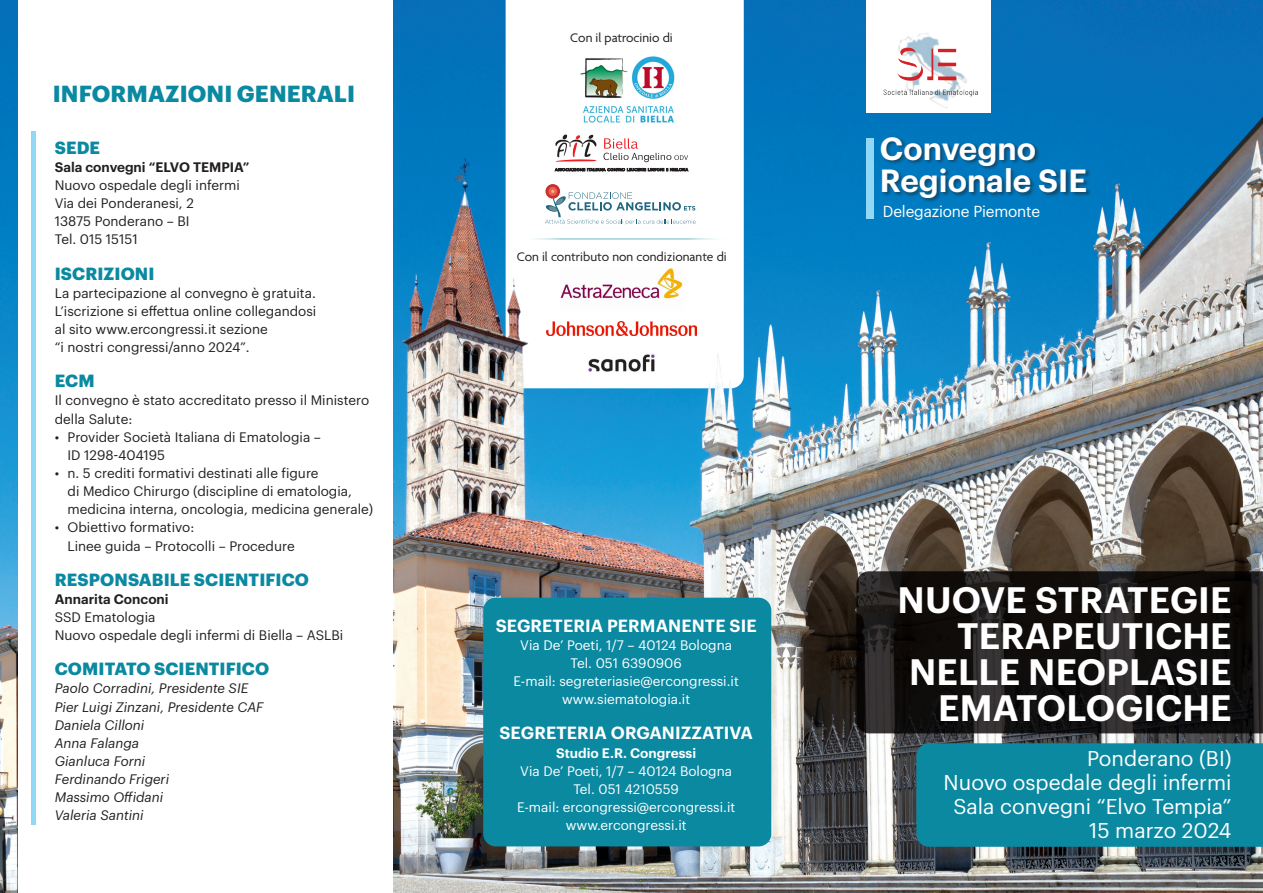
<style>
.page{position:relative;width:1263px;height:893px;background:#fff}
.page>*{position:absolute;margin:0;border:0;box-sizing:border-box;transform-origin:0 0}
.t1{font:600 36px/36px "Graphik";letter-spacing:.005em;color:#fff;text-align:right}
.t2{font:600 31.35px/32.1px "Graphik";color:#fff}
.Info-Titoli{font:700 22.8px "Graphik";letter-spacing:.005em;color:#0a89a1}
.t3{font:21px/24px "Graphik";color:#fff;text-align:right}
.Info-Titoli-2{font:700 17.25px "Graphik";letter-spacing:.005em;color:#0a89a1}
.Info-Titoli-3{font:600 17.25px "Graphik";letter-spacing:.005em;color:#fff}
.t4{font:15.6px "Graphik";letter-spacing:-.01em;color:#fff}
.Info-Titoli-4{font:13.5px/18.1px "Graphik";color:#231f20}
.t5{font:13.5px "Graphik";color:#fff}
.Info-Titoli-5{font:italic 13.5px "Graphik";color:#231f20}
.t6{font:13.5px "Agenda";color:#231f20}
.Info-Titoli-6{font:600 13.5px "Graphik";color:#231f20}
.t7{font:600 13.5px "Graphik";color:#fff}
</style>
<div class="page">
<img style="left:394px;top:0;width:869px;height:893px">
<img style="left:0;top:0;width:18px;height:893px">
<svg style="left:856px;top:571px;width:407px;height:162px;background:#171413"></svg>
<div style="left:916px;top:743px;width:347px;height:104px;background:#0a89a1"></div>
<div style="left:483px;top:598px;width:288px;height:248px;background:#0a89a1;border-radius:13px"></div>
<div style="left:866px;top:0;width:124px;height:112px;background:#fff"></div>
<svg style="left:506px;top:0;width:238px;height:388px"></svg>
<hr style="left:519px;top:239px;width:212px;height:1px;background:#0a89a1">
<img style="left:883px;top:33px;width:95px;height:75px">
<div style="left:881px;top:136px;width:210px;height:67px;background:#231f20;opacity:.54"></div>
<div style="left:866px;top:138px;width:8px;height:81px;background:#91d8f7"></div>
<hr style="left:31px;top:131px;width:4px;height:693px;background:#91d8f7">
<img style="left:577px;top:349px;width:90px;height:28px">
<img style="left:560px;top:267px;width:123px;height:43px">
<img style="left:546px;top:321px;width:151px;height:14px">
<svg style="left:555px;top:134px;width:133px;height:28px"></svg>
<svg style="left:555px;top:168px;width:133px;height:3px"></svg>
<svg style="left:545px;top:184px;width:15px;height:15px"></svg>
<div style="left:548px;top:187px;width:9px;height:9px;background:#eb624f;border-radius:50%"></div>
<svg style="left:545px;top:190px;width:151px;height:34px"></svg>
<img style="left:572px;top:46px;width:111px;height:81px">
<p class="Info-Titoli" style="left:53px;top:76px;width:304px">INFORMAZIONI GENERALI</p>
<p class="Info-Titoli-2" style="left:55px;top:134px;width:47px">SEDE</p>
<p class="Info-Titoli-6" style="left:55px;top:157px;width:196px">Sala convegni “ELVO TEMPIA”</p>
<p class="Info-Titoli-4" style="left:55px;top:175px;width:187px">Nuovo ospedale degli infermi</p>
<p class="Info-Titoli-4" style="left:55px;top:193px;width:141px">Via dei Ponderanesi, 2</p>
<p class="Info-Titoli-4" style="left:55px;top:211px;width:136px">13875 Ponderano – BI</p>
<p class="Info-Titoli-4" style="left:55px;top:229px;width:85px">Tel. 015 15151</p>
<p class="Info-Titoli-2" style="left:55px;top:260px;width:101px">ISCRIZIONI</p>
<p class="Info-Titoli-4" style="left:55px;top:283px;width:263px;text-align:justify">La partecipazione al convegno è gratuita.<br>L’iscrizione si effettua online collegandosi al sito www.ercongressi.it sezione</p>
<p class="Info-Titoli-4" style="left:55px;top:337px;width:196px">“i nostri congressi/anno 2024”.</p>
<p class="Info-Titoli-2" style="left:55px;top:368px;width:41px">ECM</p>
<p class="Info-Titoli-4" style="left:55px;top:390px;width:316px">Il convegno è stato accreditato presso il Ministero della Salute:</p>
<p class="Info-Titoli-4" style="left:68px;top:427px;width:255px;text-indent:-13px">• Provider Società Italiana di Ematologia –<br>ID 1298-404195</p>
<p class="Info-Titoli-4" style="left:68px;top:463px;width:307px;text-indent:-13px">• n. 5 crediti formativi destinati alle figure<br>di Medico Chirurgo (discipline di ematologia, medicina interna, oncologia, medicina generale)</p>
<p class="Info-Titoli-4" style="left:68px;top:517px;width:229px;text-indent:-13px">• Obiettivo formativo:<br>Linee guida – Protocolli – Procedure</p>
<p class="Info-Titoli-2" style="left:55px;top:566px;width:256px">RESPONSABILE SCIENTIFICO</p>
<p class="Info-Titoli-6" style="left:55px;top:589px;width:115px">Annarita Conconi</p>
<p class="Info-Titoli-4" style="left:55px;top:607px;width:102px">SSD Ematologia</p>
<p class="Info-Titoli-4" style="left:55px;top:625px;width:290px">Nuovo ospedale degli infermi di Biella – ASLBi</p>
<p class="Info-Titoli-2" style="left:55px;top:656px;width:216px">COMITATO SCIENTIFICO</p>
<p class="Info-Titoli-5" style="left:55px;top:678px;width:195px">Paolo Corradini, Presidente SIE</p>
<p class="Info-Titoli-5" style="left:55px;top:696px;width:210px">Pier Luigi Zinzani, Presidente CAF</p>
<p class="Info-Titoli-5" style="left:55px;top:715px;width:91px">Daniela Cilloni</p>
<p class="Info-Titoli-5" style="left:55px;top:733px;width:86px">Anna Falanga</p>
<p class="Info-Titoli-5" style="left:55px;top:751px;width:92px">Gianluca Forni</p>
<p class="Info-Titoli-5" style="left:55px;top:769px;width:116px">Ferdinando Frigeri</p>
<p class="Info-Titoli-5" style="left:55px;top:787px;width:110px">Massimo Offidani</p>
<p class="Info-Titoli-5" style="left:55px;top:805px;width:90px">Valeria Santini</p>
<p class="t6" style="left:570px;top:31px;width:104px">Con il patrocinio di</p>
<p class="t6" style="left:517px;top:249px;width:212px">Con il contributo non condizionante di</p>
<p class="Info-Titoli-3" style="left:496px;top:612px;width:262px">SEGRETERIA PERMANENTE SIE</p>
<p class="t5" style="left:520px;top:635px;width:213px">Via De’ Poeti, 1/7 – 40124 Bologna</p>
<p class="t5" style="left:571px;top:653px;width:113px">Tel. 051 6390906</p>
<p class="t5" style="left:513px;top:671px;width:227px">E-mail: segreteriasie@ercongressi.it</p>
<p class="t5" style="left:562px;top:689px;width:130px">www.siematologia.it</p>
<p class="Info-Titoli-3" style="left:499px;top:720px;width:255px">SEGRETERIA ORGANIZZATIVA</p>
<p class="t7" style="left:556px;top:742px;width:141px">Studio E.R. Congressi</p>
<p class="t5" style="left:520px;top:761px;width:213px">Via De’ Poeti, 1/7 – 40124 Bologna</p>
<p class="t5" style="left:573px;top:779px;width:107px">Tel. 051 4210559</p>
<p class="t5" style="left:517px;top:797px;width:220px">E-mail: ercongressi@ercongressi.it</p>
<p class="t5" style="left:566px;top:815px;width:122px">www.ercongressi.it</p>
<p class="t2" style="left:880px;top:130px;width:209px">Convegno<br>Regionale SIE</p>
<p class="t4" style="left:883px;top:200px;width:159px">Delegazione Piemonte</p>
<p class="t1" style="left:898px;top:578px;width:335px">NUOVE STRATEGIE<br>TERAPEUTICHE<br>NELLE NEOPLASIE<br>EMATOLOGICHE</p>
<p class="t3" style="left:944px;top:744px;width:289px">Ponderano (BI)<br>Nuovo ospedale degli infermi<br>Sala convegni “Elvo Tempia”<br>15 marzo 2024</p>
</div>
